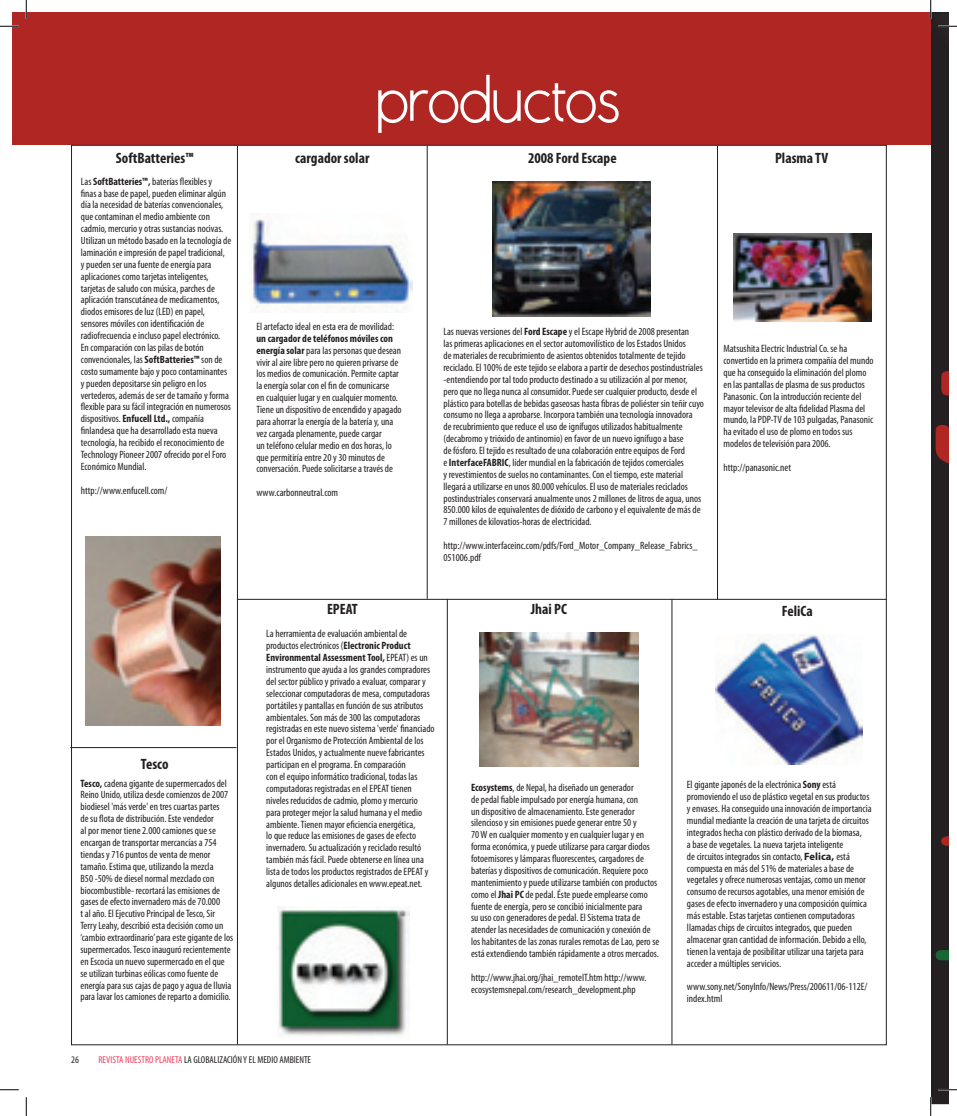
<style>
.page{position:relative;width:957px;height:1116px;background:#fff}
.page>*{position:absolute;margin:0;border:0;box-sizing:border-box;transform-origin:0 0}
.t1{font:62.5px "Andrew Andreas Plain";letter-spacing:-.06em;color:#fff}
.t2{font:700 condensed 15px "Myriad Pro";color:#231f20}
.t3{font:condensed 10.62px/11.9px "Myriad Pro";color:#231f20}
.t4{font:condensed 10px "Myriad Pro";color:#231f20}
.s1{font-weight:700}
.s2{font-weight:700;font-stretch:normal}
.s3{color:#ee4260}
</style>
<div class="page">
<div style="left:13px;top:12px;width:921px;height:133px;background:#b02623"></div>
<hr style="left:237px;top:146px;width:1px;height:898px;background:#231f20">
<hr style="left:716px;top:146px;width:1px;height:453px;background:#231f20">
<hr style="left:671px;top:599px;width:1px;height:445px;background:#231f20">
<hr style="left:426px;top:145px;width:1px;height:453px;background:#231f20">
<img style="left:85px;top:537px;width:135px;height:188px">
<img style="left:479px;top:632px;width:159px;height:134px">
<hr style="left:70px;top:747px;width:166px;height:1px;background:#231f20">
<img style="left:277px;top:906px;width:132px;height:130px">
<hr style="left:238px;top:599px;width:648px;height:1px;background:#231f20">
<img style="left:715px;top:634px;width:146px;height:130px">
<img style="left:249px;top:213px;width:164px;height:99px">
<img style="left:492px;top:181px;width:157px;height:135px">
<img style="left:733px;top:233px;width:137px;height:89px">
<hr style="left:447px;top:599px;width:1px;height:445px;background:#231f20">
<svg style="left:0;top:25px;width:19px;height:2px"></svg>
<svg style="left:0;top:1089px;width:19px;height:1px"></svg>
<svg style="left:25px;top:0;width:2px;height:19px"></svg>
<svg style="left:25px;top:1097px;width:2px;height:18px"></svg>
<svg style="left:929px;top:0;width:27px;height:1115px"></svg>
<h1 class="t1" style="left:375px;top:61px;width:248px">productos</h1>
<h2 class="t2" style="left:116px;top:149px;width:79px">SoftBatteries™</h2>
<h2 class="t2" style="left:295px;top:149px;width:76px">cargador solar</h2>
<h2 class="t2" style="left:527px;top:149px;width:90px">2008 Ford Escape</h2>
<h2 class="t2" style="left:774px;top:149px;width:55px">Plasma TV</h2>
<p class="t3" style="left:81px;top:175px;width:152px">Las <span class="s1">SoftBatteries™,</span> baterías flexibles y<br>finas a base de papel, pueden eliminar algún día la necesidad de baterías convencionales, que contaminan el medio ambiente con cadmio, mercurio y otras sustancias nocivas.<br>Utilizan un método basado en la tecnología de laminación e impresión de papel tradicional,<br>y pueden ser una fuente de energía para aplicaciones como tarjetas inteligentes, tarjetas de saludo con música, parches de aplicación transcutánea de medicamentos, diodos emisores de luz (LED) en papel, sensores móviles con identificación de radiofrecuencia e incluso papel electrónico.<br>En comparación con las pilas de botón convencionales, las <span class="s1">SoftBatteries™</span> son de costo sumamente bajo y poco contaminantes y pueden depositarse sin peligro en los vertederos, además de ser de tamaño y forma flexible para su fácil integración en numerosos dispositivos. <span class="s1">Enfucell Ltd.,</span> compañía finlandesa que ha desarrollado esta nueva tecnología, ha recibido el reconocimiento de Technology Pioneer 2007 ofrecido por el Foro Económico Mundial.</p>
<p class="t3" style="left:81px;top:484px;width:88px">http://www.enfucell.com/</p>
<h2 class="t2" style="left:141px;top:754px;width:29px">Tesco</h2>
<p class="t3" style="left:80px;top:777px;width:154px"><span class="s1">Tesco,</span> cadena gigante de supermercados del Reino Unido, utiliza desde comienzos de 2007 biodiesel 'más verde' en tres cuartas partes<br>de su flota de distribución. Este vendedor<br>al por menor tiene 2.000 camiones que se encargan de transportar mercancías a 754 tiendas y 71 6 puntos de venta de menor tamaño. Estima que, utilizando la mezcla<br>B50 -50% de diesel normal mezclado con biocombustible- recortará las emisiones de gases de efecto invernadero más de 70.000<br>t al año. El Ejecutivo Principal de Tesco, Sir Terry Leahy, describió esta decisión como un ‘cambio extraordinario’ para este gigante de los supermercados. Tesco inauguró recientemente en Escocia un nuevo supermercado en el que se utilizan turbinas eólicas como fuente de energía para sus cajas de pago y agua de lluvia para lavar los camiones de reparto a domicilio.</p>
<p class="t3" style="left:256px;top:320px;width:139px">El artefacto ideal en esta era de movilidad:</p>
<p class="t3" style="left:256px;top:332px;width:147px"><span class="s1">un cargador de teléfonos móviles con energía solar</span> para las personas que desean vivir al aire libre pero no quieren privarse de los medios de comunicación. Permite captar la energía solar con el fin de comunicarse<br>en cualquier lugar y en cualquier momento.<br>Tiene un dispositivo de encendido y apagado para ahorrar la energía de la batería y, una vez cargada plenamente, puede cargar<br>un teléfono celular medio en dos horas, lo que permitiría entre 20 y 30 minutos de conversación. Puede solicitarse a través de</p>
<p class="t3" style="left:256px;top:486px;width:83px">www.carbonneutral.com</p>
<p class="t3" style="left:443px;top:326px;width:262px">Las nuevas versiones del <span class="s1">Ford Escape</span> y el Escape Hybrid de 2008 presentan<br>las primeras aplicaciones en el sector automovilístico de los Estados Unidos<br>de materiales de recubrimiento de asientos obtenidos totalmente de tejido reciclado. El 1 00% de este tejido se elabora a partir de desechos postindustriales -entendiendo por tal todo producto destinado a su utilización al por menor, pero que no llega nunca al consumidor. Puede ser cualquier producto, desde el plástico para botellas de bebidas gaseosas hasta fibras de poliéster sin teñir cuyo consumo no llega a aprobarse. Incorpora también una tecnología innovadora<br>de recubrimiento que reduce el uso de ignífugos utilizados habitualmente (decabromo y trióxido de antinomio) en favor de un nuevo ignífugo a base<br>de fósforo. El tejido es resultado de una colaboración entre equipos de Ford<br>e <span class="s1">InterfaceFABRIC</span>, líder mundial en la fabricación de tejidos comerciales<br>y revestimientos de suelos no contaminantes. Con el tiempo, este material llegará a utilizarse en unos 80.000 vehículos. El uso de materiales reciclados postindustriales conservará anualmente unos 2 millones de litros de agua, unos 850.000 kilos de equivalentes de dióxido de carbono y el equivalente de más de 7 millones de kilovatios-horas de electricidad.</p>
<p class="t3" style="left:443px;top:539px;width:256px">http://www.interfaceinc.com/pdfs/Ford_Motor_Company_Release_Fabrics_<br>051 006.pdf</p>
<p class="t3" style="left:723px;top:342px;width:152px">Matsushita Electric Industrial Co. se ha convertido en la primera compañía del mundo que ha conseguido la eliminación del plomo en las pantallas de plasma de sus productos Panasonic. Con la introducción reciente del mayor televisor de alta fidelidad Plasma del mundo, la PDP-TV de 1 03 pulgadas, Panasonic ha evitado el uso de plomo en todos sus modelos de televisión para 2006.</p>
<p class="t3" style="left:723px;top:461px;width:69px">http://panasonic.net</p>
<h2 class="t2" style="left:327px;top:600px;width:32px">EPEAT</h2>
<h2 class="t2" style="left:530px;top:599px;width:38px">Jhai PC</h2>
<h2 class="t2" style="left:781px;top:601px;width:32px">FeliCa</h2>
<p class="t3" style="left:266px;top:628px;width:170px">La herramienta de evaluación ambiental de productos electrónicos (<span class="s1">Electronic Product Environmental AssessmentTool,</span> EPEAT) es un instrumento que ayuda a los grandes compradores del sector público y privado a evaluar, comparar y seleccionar computadoras de mesa, computadoras portátiles y pantallas en función de sus atributos ambientales. Son más de 300 las computadoras registradas en este nuevo sistema 'verde' financiado por el Organismo de Protección Ambiental de los Estados Unidos, y actualmente nueve fabricantes participan en el programa. En comparación<br>con el equipo informático tradicional, todas las computadoras registradas en el EPEAT tienen niveles reducidos de cadmio, plomo y mercurio para proteger mejor la salud humana y el medio ambiente. Tienen mayor eficiencia energética,<br>lo que reduce las emisiones de gases de efecto invernadero. Su actualización y reciclado resultó también más fácil. Puede obtenerse en línea una lista de todos los productos registrados de EPEAT y algunos detalles adicionales en www.epeat.net.</p>
<p class="t3" style="left:471px;top:781px;width:189px"><span class="s1">Ecosystems</span>, de Nepal, ha diseñado un generador<br>de pedal fiable impulsado por energía humana, con<br>un dispositivo de almacenamiento. Este generador silencioso y sin emisiones puede generar entre 50 y<br>70 W en cualquier momento y en cualquier lugar y en forma económica, y puede utilizarse para cargar diodos fotoemisores y lámparas fluorescentes, cargadores de baterías y dispositivos de comunicación. Requiere poco mantenimiento y puede utilizarse también con productos como el <span class="s1">Jhai PC</span> de pedal. Éste puede emplearse como fuente de energía, pero se concibió inicialmente para<br>su uso con generadores de pedal. El Sistema trata de atender las necesidades de comunicación y conexión de los habitantes de las zonas rurales remotas de Lao, pero se está extendiendo también rápidamente a otros mercados.</p>
<p class="t3" style="left:471px;top:971px;width:177px">http://www.jhai.org/jhai_remoteIT.htm http://www. ecosystemsnepal.com/research_development.php</p>
<p class="t3" style="left:686px;top:778px;width:186px">El gigante japonés de la electrónica <span class="s1">Sony</span> está promoviendo el uso de plástico vegetal en sus productos y envases. Ha conseguido una innovación de importancia mundial mediante la creación de una tarjeta de circuitos integrados hecha con plástico derivado de la biomasa,<br>a base de vegetales. La nueva tarjeta inteligente<br>de circuitos integrados sin contacto, <span class="s2">Felica,</span> está compuesta en más del 51 % de materiales a base de vegetales y ofrece numerosas ventajas, como un menor consumo de recursos agotables, una menor emisión de gases de efecto invernadero y una composición química más estable. Estas tarjetas contienen computadoras llamadas chips de circuitos integrados, que pueden almacenar gran cantidad de información. Debido a ello, tienen la ventaja de posibilitar utilizar una tarjeta para acceder a múltiples servicios.</p>
<p class="t3" style="left:686px;top:980px;width:182px">www.sony.net/SonyInfo/News/Press/200611 /06-11 2E/ index.html</p>
<p class="t4" style="left:71px;top:1053px;width:9px">26</p>
<p class="t4" style="left:98px;top:1053px;width:214px"><span class="s3">REVISTA NUESTRO PLANETA</span> LA GLOBALIZACIÓN Y EL MEDIO AMBIENTE</p>
</div>
